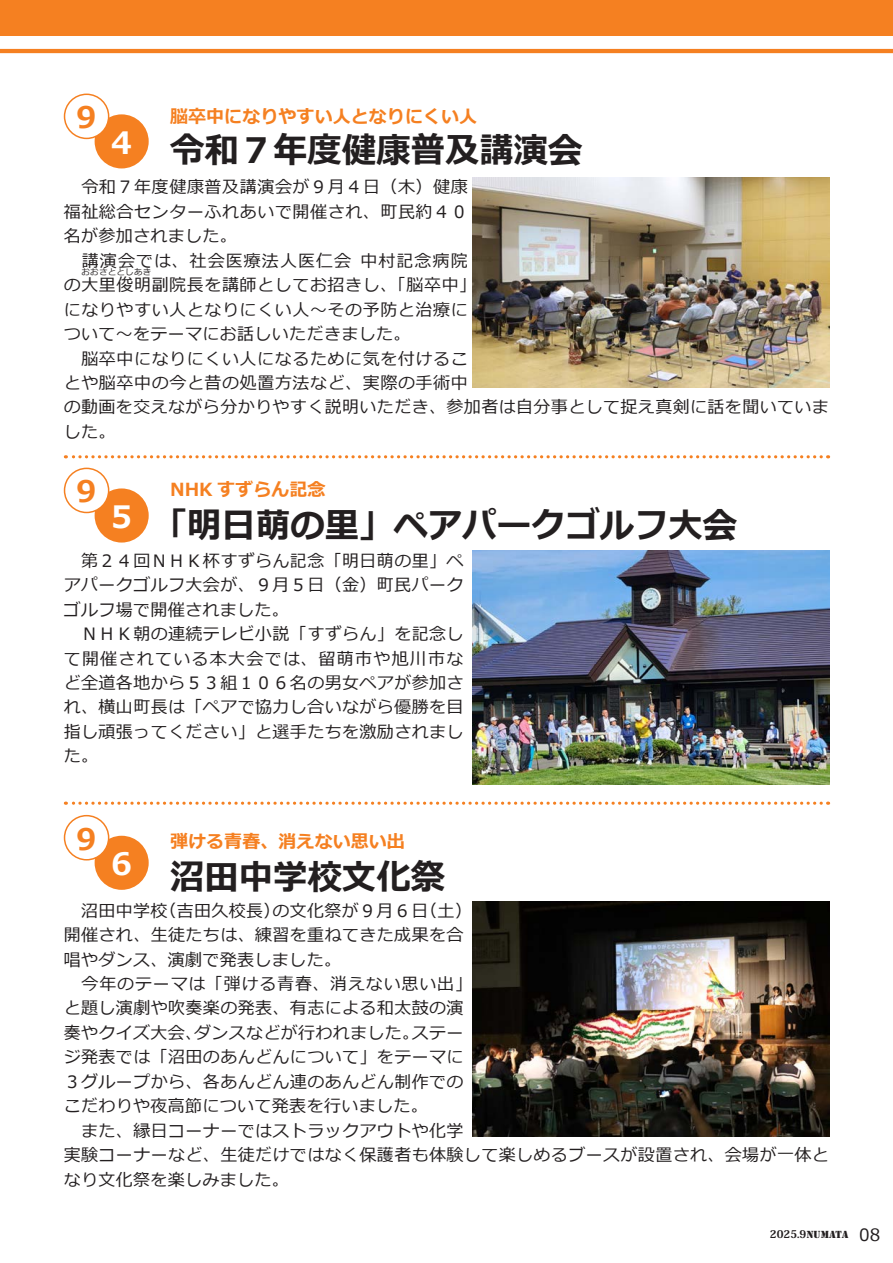
<style>
.page{position:relative;width:893px;height:1263px;background:#fff}
.page>*{position:absolute;margin:0;border:0;box-sizing:border-box;transform-origin:0 0}
.t1{font:700 35.1px "Meiryo";color:#231f20}
.t2{font:700 30.9px "Meiryo";color:#fff}
.t3{font:700 29.7px "Meiryo";color:#f58021}
.t4{font:700 18px "Meiryo";color:#f58021}
.t5{font:16.95px/24.5px "Meiryo";letter-spacing:.025em;color:#231f20}
.t6{font:16.95px "Meiryo";letter-spacing:.05em;color:#231f20}
.t7{font:800 10.65px "Koz Min Pro";color:#231f20}
.t8{font:8.55px "Meiryo";letter-spacing:.03em;color:#231f20}
.s1{font-family:"Stencil";font-weight:400}
</style>
<div class="page">
<svg style="left:65px;top:801px;width:756px;height:4px"></svg>
<img style="left:472px;top:178px;width:357px;height:210px">
<svg style="left:65px;top:455px;width:756px;height:3px"></svg>
<img style="left:472px;top:550px;width:357px;height:234px">
<img style="left:472px;top:901px;width:357px;height:235px">
<div style="left:95px;top:114px;width:54px;height:54px;background:#f58021;border-radius:50%"></div>
<div style="left:95px;top:488px;width:54px;height:54px;background:#f58021;border-radius:50%"></div>
<div style="left:95px;top:836px;width:54px;height:54px;background:#f58021;border-radius:50%"></div>
<div style="left:65px;top:94px;width:44px;height:44px;background:#fff;border-radius:50%"></div>
<div style="left:64px;top:94px;width:45px;height:45px;border:1px solid #f58021;border-radius:50%"></div>
<div style="left:65px;top:468px;width:44px;height:44px;background:#fff;border-radius:50%"></div>
<div style="left:64px;top:468px;width:45px;height:45px;border:1px solid #f58021;border-radius:50%"></div>
<div style="left:65px;top:816px;width:44px;height:44px;background:#fff;border-radius:50%"></div>
<div style="left:64px;top:815px;width:45px;height:45px;border:1px solid #f58021;border-radius:50%"></div>
<hr style="left:0;top:49px;width:893px;height:4px;background:#f58021">
<div style="left:0;top:0;width:893px;height:36px;background:#f58021"></div>
<h3 class="t3" style="left:72px;top:101px;width:31px">９</h3>
<h2 class="t2" style="left:106px;top:125px;width:32px">４</h2>
<p class="t4" style="left:170px;top:106px;width:309px">脳卒中になりやすい人となりにくい人</p>
<h1 class="t1" style="left:170px;top:130px;width:414px">令和７年度健康普及講演会</h1>
<p class="t5" style="left:64px;top:175px;width:406px">　令和７年度健康普及講演会が９月４日（木）健康</p>
<p class="t5" style="left:64px;top:200px;width:406px">福祉総合センターふれあいで開催され、町民約４０</p>
<p class="t5" style="left:64px;top:224px;width:175px">名が参加されました。</p>
<p class="t5" style="left:360px;top:249px;width:109px">中村記念病院</p>
<p class="t5" style="left:64px;top:249px;width:414px">　講演会では、社会医療法人医仁会<br>の大里俊明副院長を講師としてお招きし、「脳卒中「</p>
<p class="t8" style="left:81px;top:267px;width:71px">おおさととしあき</p>
<p class="t5" style="left:64px;top:298px;width:767px">になりやすい人となりにくい人～その予防と治療に<br>ついて～をテーマにお話しいただきました。<br>　脳卒中になりにくい人になるために気を付けるこ<br>とや脳卒中の今と昔の処置方法など、実際の手術中<br>の動画を交えながら分かりやすく説明いただき、参加者は自分事として捉え真剣に話を聞いていました。</p>
<h3 class="t3" style="left:72px;top:475px;width:31px">９</h3>
<h2 class="t2" style="left:106px;top:499px;width:32px">５</h2>
<p class="t4" style="left:170px;top:479px;width:157px">NHK すずらん記念</p>
<h1 class="t1" style="left:153px;top:505px;width:586px">「明日萌の里」ペアパークゴルフ大会</h1>
<p class="t5" style="left:64px;top:549px;width:401px">　第２４回ＮＨＫ杯すずらん記念「明日萌の里」ペアパークゴルフ大会が、９月５日（金）町民パークゴルフ場で開催されました。<br>　ＮＨＫ朝の連続テレビ小説「すずらん」を記念して開催されている本大会では、留萌市や旭川市など全道各地から５３組１０６名の男女ペアが参加され、横山町長は「ペアで協力し合いながら優勝を目指し頑張ってください」と選手たちを激励されました。</p>
<h3 class="t3" style="left:72px;top:822px;width:31px">９</h3>
<h2 class="t2" style="left:106px;top:846px;width:32px">６</h2>
<p class="t4" style="left:170px;top:831px;width:236px">弾ける青春、消えない思い出</p>
<h1 class="t1" style="left:170px;top:857px;width:277px">沼田中学校文化祭</h1>
<p class="t5" style="left:273px;top:899px;width:201px">の文化祭が９月６（日土(</p>
<p class="t5" style="left:159px;top:899px;width:123px">（吉田久校長）</p>
<p class="t5" style="left:64px;top:899px;width:105px">　沼田中学校</p>
<p class="t5" style="left:64px;top:923px;width:401px">開催され、生徒たちは、練習を重ねてきた成果を合</p>
<p class="t5" style="left:64px;top:947px;width:279px">唱やダンス、演劇で発表しました。</p>
<p class="t6" style="left:64px;top:974px;width:410px">　今年のテーマは「弾ける青春、消えない思い出「</p>
<p class="t5" style="left:64px;top:996px;width:401px">と題し演劇や吹奏楽の発表、有志による和太鼓の演</p>
<p class="t5" style="left:412px;top:1021px;width:53px">ステー</p>
<p class="t5" style="left:64px;top:1021px;width:767px">奏やクイズ大会、<br>ジ発表では「沼田のあんどんについて」をテーマに<br>３グループから、各あんどん連のあんどん制作での<br>こだわりや夜高節について発表を行いました。<br>　また、縁日コーナーではストラックアウトや化学<br>実験コーナーなど、生徒だけではなく保護者も体験して楽しめるブースが設置され、会場が一体となり文化祭を楽しみました。</p>
<p class="t5" style="left:194px;top:1021px;width:227px">ダンスなどが行われました。</p>
<p class="t7" style="left:770px;top:1226px;width:80px">2025.9<span class="s1">NUMATA</span></p>
<p class="t5" style="left:859px;top:1223px;width:23px">08</p>
</div>
